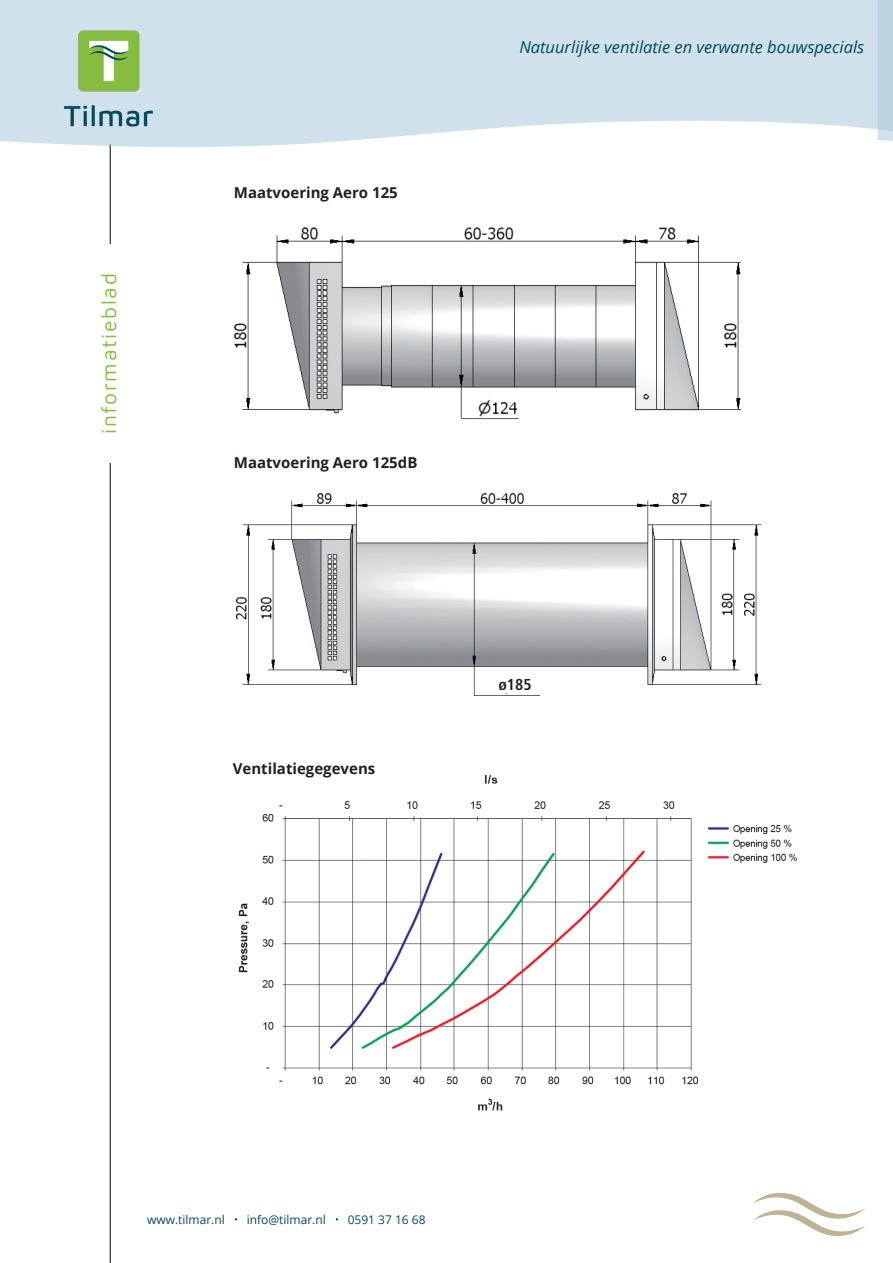
<style>
.page{position:relative;width:893px;height:1263px;background:#fff}
.page>*{position:absolute;margin:0;border:0;box-sizing:border-box;transform-origin:0 0}
.t1{font:21px "Maven Pro";letter-spacing:.08em;color:#86bd40}
.t2{font:italic 16.5px "Open Sans";color:#004b5a}
.t3{font:700 condensed 15.9px "Frutiger LT Std";color:#231f20}
.t4{font:700 15px "Open Sans";color:#231f20}
.t5{font:12px "Open Sans";color:#004b5a}
</style>
<div class="page">
<hr style="left:110px;top:144px;width:1px;height:1119px;background:#000">
<svg style="left:0;top:0;width:878px;height:148px;background:#d4e4ed"></svg>
<img style="left:60px;top:29px;width:98px;height:99px">
<svg style="left:753px;top:1192px;width:112px;height:44px"></svg>
<div style="left:96px;top:244px;width:32px;height:219px;background:#fff"></div>
<img style="left:233px;top:227px;width:507px;height:193px">
<img style="left:235px;top:492px;width:525px;height:204px">
<div style="left:482px;top:678px;width:67px;height:15px;background:#fff"></div>
<img style="left:238px;top:775px;width:559px;height:336px">
<svg style="left:878px;top:0;width:15px;height:141px;background:#bed6e3"></svg>
<p class="t1" style="left:95px;top:434px;width:162px;rotate:-90deg">informatieblad</p>
<p class="t4" style="left:234px;top:182px;width:165px">Maatvoering Aero 125</p>
<p class="t2" style="left:519px;top:35px;width:346px">Natuurlijke ventilatie en verwante bouwspecials</p>
<p class="t4" style="left:234px;top:452px;width:185px">Maatvoering Aero 125dB</p>
<p class="t4" style="left:233px;top:758px;width:144px">Ventilatiegegevens</p>
<p class="t3" style="left:498px;top:675px;width:35px">ø185</p>
<p class="t5" style="left:147px;top:1211px;width:79px">www.tilmar.nl</p>
<p class="t5" style="left:247px;top:1211px;width:81px">info@tilmar.nl</p>
<p class="t5" style="left:348px;top:1211px;width:80px">0591 37 16 68</p>
</div>
